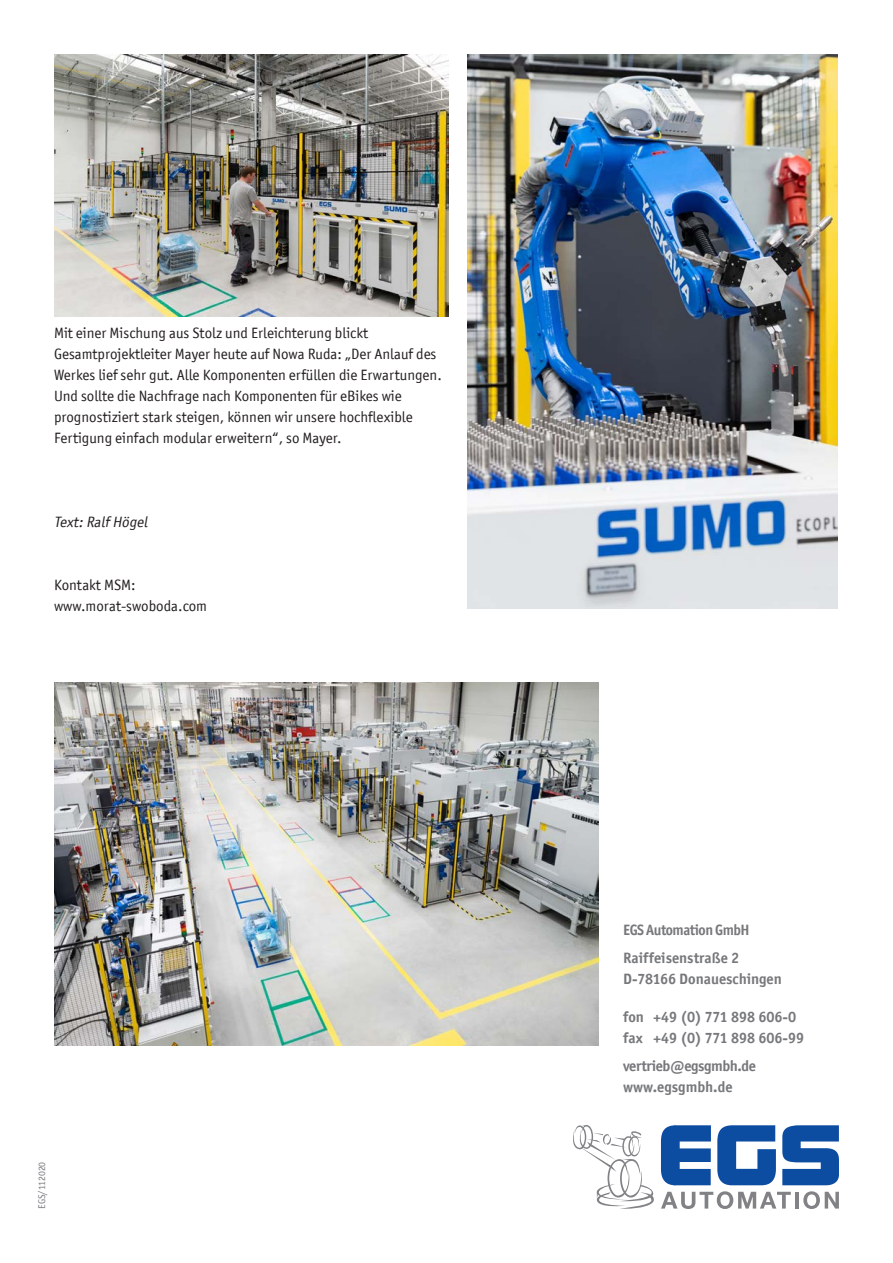
<style>
.page{position:relative;width:893px;height:1263px;background:#fff}
.page>*{position:absolute;margin:0;border:0;box-sizing:border-box;transform-origin:0 0}
.t1{font:15px/21px "Officina San ITC";color:#231f20}
.t2{font:700 15px "Officina San ITC";color:#76787b}
.t3{font:700 15px "Officina San ITC";letter-spacing:-.03em;color:#76787b}
.t4{font:700 15px "Officina San ITC";letter-spacing:-.03em;color:#76787b;scale:.96 1}
.t5{font:italic 15px "Officina San ITC";color:#231f20}
.t6{font:9.75px "Officina San ITC";color:#76787b}
</style>
<div class="page">
<img style="left:54px;top:54px;width:394px;height:263px">
<img style="left:54px;top:682px;width:544px;height:363px">
<img style="left:468px;top:54px;width:369px;height:554px">
<svg style="left:717px;top:1125px;width:59px;height:60px"></svg>
<svg style="left:782px;top:1125px;width:57px;height:60px"></svg>
<svg style="left:661px;top:1125px;width:50px;height:60px;background:#376cb1"></svg>
<svg style="left:661px;top:1191px;width:130px;height:18px"></svg>
<hr style="left:795px;top:1192px;width:4px;height:16px;background:#808285">
<svg style="left:803px;top:1191px;width:36px;height:18px"></svg>
<svg style="left:573px;top:1125px;width:81px;height:84px"></svg>
<p class="t1" style="left:54px;top:322px;width:389px">Mit einer Mischung aus Stolz und Erleichterung blickt Gesamtprojektleiter Mayer heute auf Nowa Ruda: „Der Anlauf des Werkes lief sehr gut. Alle Komponenten erfüllen die Erwartungen.<br>Und sollte die Nachfrage nach Komponenten für eBikes wie prognostiziert stark steigen, können wir unsere hochflexible Fertigung einfach modular erweitern“, so Mayer.</p>
<p class="t5" style="left:54px;top:513px;width:98px">Text:Ralf Högel</p>
<p class="t1" style="left:54px;top:574px;width:83px">Kontakt MSM:</p>
<p class="t1" style="left:54px;top:595px;width:155px">www.morat-swoboda.com</p>
<p class="t6" style="left:36px;top:1209px;width:49px;rotate:-90deg">EGS/112020</p>
<p class="t4" style="left:623px;top:921px;width:133px">EGS Automation GmbH</p>
<p class="t2" style="left:623px;top:949px;width:117px">Raiffeisenstraße 2</p>
<p class="t2" style="left:623px;top:970px;width:160px">D-78166 Donaueschingen</p>
<p class="t2" style="left:623px;top:1007px;width:174px">fon +49 (0) 771 898 606-0</p>
<p class="t2" style="left:623px;top:1028px;width:182px">fax +49 (0) 771 898 606-99</p>
<p class="t3" style="left:623px;top:1056px;width:134px">vertrieb@egsgmbh.de</p>
<p class="t2" style="left:623px;top:1077px;width:111px">www.egsgmbh.de</p>
</div>
